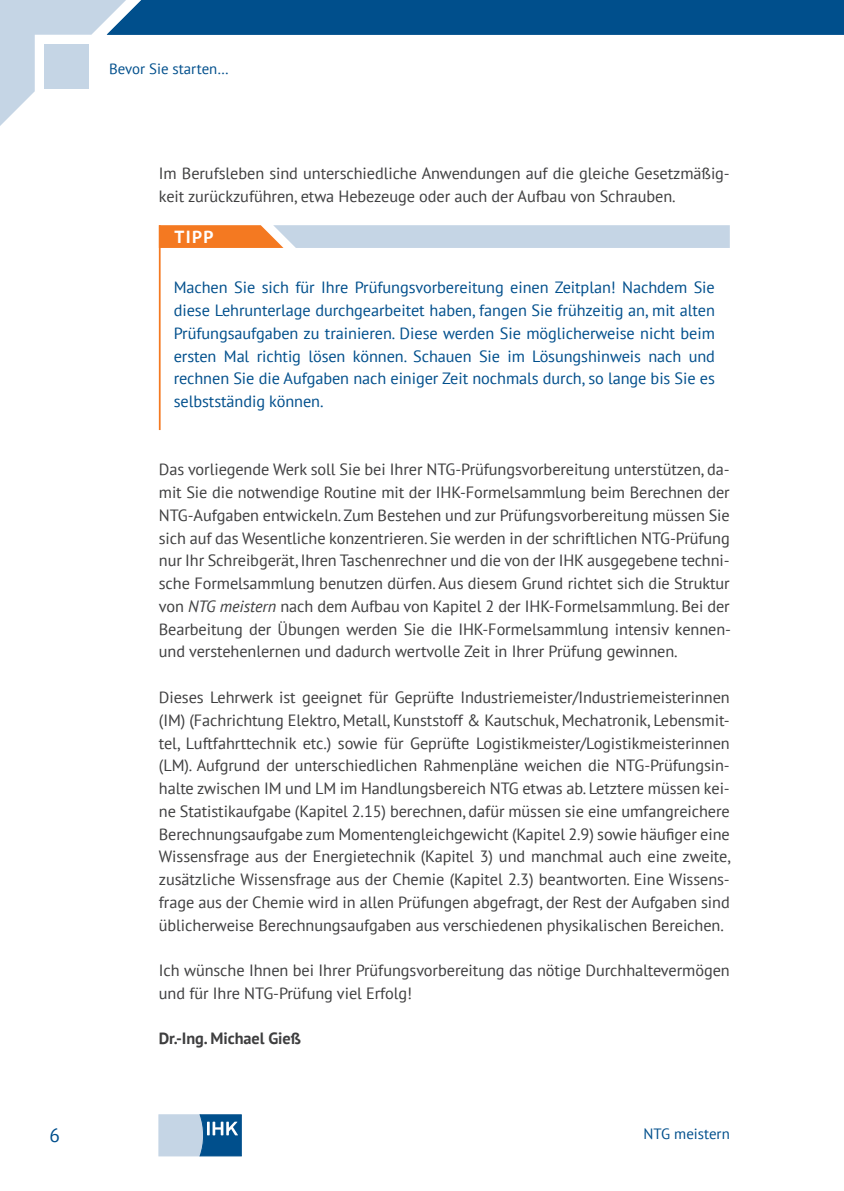
<style>
.page{position:relative;width:844px;height:1191px;background:#fff}
.page>*{position:absolute;margin:0;border:0;box-sizing:border-box;transform-origin:0 0}
.t1{font:19.25px "PT Sans";color:#004f8c}
.t2{font:700 17.5px "PT Sans";color:#fff}
.Fließtext_grau{font:16.28px/22.8px "PT Sans";letter-spacing:-.005em;color:#3e3e3f}
.Fließtext_Beispiel_b{font:16.28px/22.8px "PT Sans";letter-spacing:-.005em;color:#004f8c;text-align:justify}
.Fließtext_grau-2{font:700 16.28px "PT Sans";letter-spacing:-.005em;color:#3e3e3f}
.t3{font:14.88px "PT Sans";color:#004f8c}
.s1{font-style:italic}
</style>
<div class="page">
<svg style="left:159px;top:1114px;width:82px;height:42px"></svg>
<hr style="left:159px;top:225px;width:1px;height:205px;background:#f47921">
<svg style="left:160px;top:225px;width:569px;height:23px"></svg>
<svg style="left:0;top:0;width:844px;height:126px"></svg>
<p class="t3" style="left:109px;top:59px;width:121px">Bevor Sie starten…</p>
<p class="Fließtext_grau" style="left:159px;top:162px;width:572px">Im Berufsleben sind unterschiedliche Anwendungen auf die gleiche Gesetzmäßig&shy;keit zurückzuführen, etwa Hebezeuge oder auch der Aufbau von Schrauben.</p>
<p class="t2" style="left:174px;top:225px;width:41px">TIPP</p>
<p class="Fließtext_Beispiel_b" style="left:174px;top:276px;width:542px">Machen Sie sich für Ihre Prüfungsvorbereitung einen Zeitplan! Nachdem Sie diese Lehrunterlage durchgearbeitet haben, fangen Sie frühzeitig an, mit alten Prüfungsaufgaben zu trainieren. Diese werden Sie möglicherweise nicht beim ersten Mal richtig lösen können. Schauen Sie im Lösungshinweis nach und rechnen Sie die Aufgaben nach einiger Zeit nochmals durch, so lange bis Sie es selbstständig können.</p>
<p class="Fließtext_grau" style="left:159px;top:458px;width:573px;text-align:justify">Das vorliegende Werk soll Sie bei Ihrer NTG-Prüfungsvorbereitung unterstützen, da&shy;mit Sie die notwendige Routine mit der IHK-Formelsammlung beim Berechnen der NTG-Aufgaben entwickeln. Zum Bestehen und zur Prüfungsvorbereitung müssen Sie sich auf das Wesentliche konzentrieren. Sie werden in der schriftlichen NTG-Prüfung nur Ihr Schreibgerät, Ihren Taschenrechner und die von der IHK ausgegebene techni&shy;sche Formelsammlung benutzen dürfen. Aus diesem Grund richtet sich die Struktur von <span class="s1">NTG meistern</span> nach dem Aufbau von Kapitel 2 der IHK-Formelsammlung. Bei der Bearbeitung der Übungen werden Sie die IHK-Formelsammlung intensiv kennen&shy;und verstehenlernen und dadurch wertvolle Zeit in Ihrer Prüfung gewinnen.</p>
<p class="Fließtext_grau" style="left:159px;top:685px;width:573px;text-align:justify">Dieses Lehrwerk ist geeignet für Geprüfte Industriemeister/Industriemeisterinnen (IM) (Fachrichtung Elektro, Metall, Kunststoff &amp; Kautschuk, Mechatronik, Lebensmit&shy;tel, Luftfahrttechnik etc.) sowie für Geprüfte Logistikmeister/Logistikmeisterinnen (LM). Aufgrund der unterschiedlichen Rahmenpläne weichen die NTG-Prüfungsin&shy;halte zwischen IM und LM im Handlungsbereich NTG etwas ab. Letztere müssen kei&shy;ne Statistikaufgabe (Kapitel 2.15) berechnen, dafür müssen sie eine umfangreichere Berechnungsaufgabe zum Momentengleichgewicht (Kapitel 2.9) sowie häufiger eine Wissensfrage aus der Energietechnik (Kapitel 3) und manchmal auch eine zweite, zusätzliche Wissensfrage aus der Chemie (Kapitel 2.3) beantworten. Eine Wissens&shy;frage aus der Chemie wird in allen Prüfungen abgefragt, der Rest der Aufgaben sind üblicherweise Berechnungsaufgaben aus verschiedenen physikalischen Bereichen.</p>
<p class="Fließtext_grau" style="left:159px;top:958px;width:572px">Ich wünsche Ihnen bei Ihrer Prüfungsvorbereitung das nötige Durchhaltevermögen und für Ihre NTG-Prüfung viel Erfolg!</p>
<p class="Fließtext_grau-2" style="left:159px;top:1028px;width:143px">Dr.-Ing. Michael Gieß</p>
<p class="t1" style="left:50px;top:1122px;width:12px">6</p>
<p class="t3" style="left:643px;top:1124px;width:88px">NTG meistern</p>
</div>
